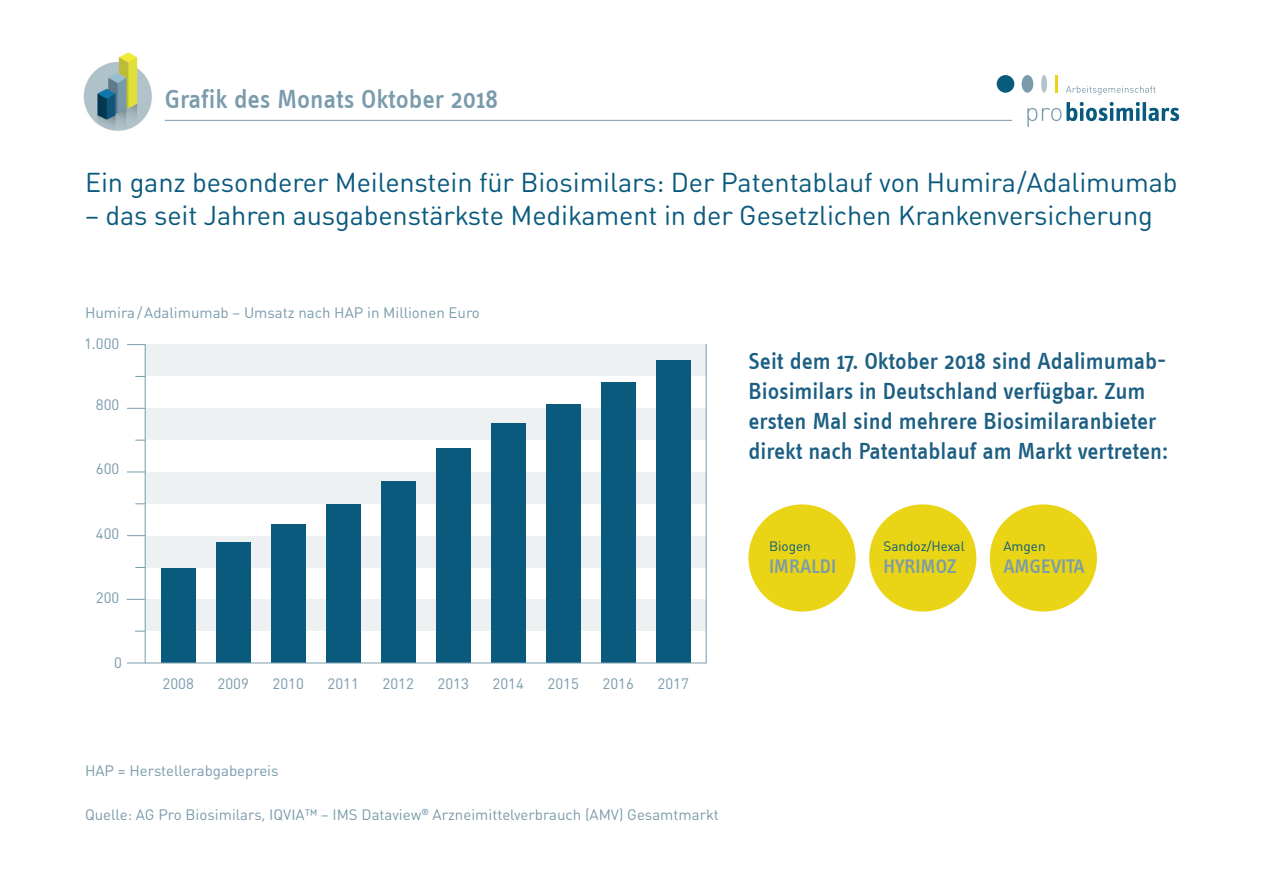
<style>
.page{position:relative;width:1263px;height:893px;background:#fff}
.page>*{position:absolute;margin:0;border:0;box-sizing:border-box;transform-origin:0 0}
.t1{font:27px "DIN Round OT";letter-spacing:-.005em;color:#0a5a7e}
.t2{font:500 27px "Info Text";color:#7a9bac}
.t3{font:500 24px/30px "Info Text";color:#1c5f83}
.t4{font:500 20.25px "Info Text";letter-spacing:-.005em;color:#7a9bac}
.t5{font:15px "DIN Round OT";color:#7a9bac}
.t6{font:13.5px "DIN Round OT";color:#0a5a7e}
</style>
<div class="page">
<img style="left:83px;top:52px;width:93px;height:79px">
<svg style="left:1027px;top:102px;width:152px;height:25px"></svg>
<div style="left:997px;top:75px;width:17px;height:18px;background:#0a5a7e;border-radius:50%"></div>
<div style="left:1041px;top:75px;width:6px;height:18px;background:#b1c3cb;border-radius:50%"></div>
<svg style="left:1055px;top:75px;width:2px;height:18px"></svg>
<div style="left:1021px;top:75px;width:12px;height:18px;background:#7a9bac;border-radius:50%"></div>
<svg style="left:1066px;top:86px;width:89px;height:9px"></svg>
<hr style="left:165px;top:120px;width:847px;height:1px;background:#7a9bac">
<div style="left:146px;top:344px;width:560px;height:32px;background:#edf1f2"></div>
<div style="left:146px;top:408px;width:560px;height:32px;background:#edf1f2"></div>
<div style="left:146px;top:472px;width:560px;height:32px;background:#edf1f2"></div>
<div style="left:146px;top:536px;width:560px;height:32px;background:#edf1f2"></div>
<div style="left:146px;top:599px;width:560px;height:32px;background:#edf1f2"></div>
<div style="left:161px;top:568px;width:34px;height:95px;background:#0a5a7e"></div>
<div style="left:381px;top:482px;width:34px;height:181px;background:#0a5a7e"></div>
<div style="left:216px;top:543px;width:34px;height:120px;background:#0a5a7e"></div>
<div style="left:436px;top:448px;width:34px;height:215px;background:#0a5a7e"></div>
<div style="left:271px;top:525px;width:34px;height:138px;background:#0a5a7e"></div>
<div style="left:491px;top:423px;width:34px;height:240px;background:#0a5a7e"></div>
<div style="left:326px;top:504px;width:34px;height:159px;background:#0a5a7e"></div>
<div style="left:546px;top:405px;width:34px;height:258px;background:#0a5a7e"></div>
<div style="left:601px;top:383px;width:34px;height:280px;background:#0a5a7e"></div>
<div style="left:656px;top:361px;width:34px;height:302px;background:#0a5a7e"></div>
<svg style="left:127px;top:344px;width:18px;height:1px"></svg>
<svg style="left:127px;top:472px;width:18px;height:1px"></svg>
<svg style="left:127px;top:408px;width:18px;height:1px"></svg>
<svg style="left:127px;top:535px;width:18px;height:1px"></svg>
<svg style="left:127px;top:599px;width:18px;height:1px"></svg>
<hr style="left:145px;top:344px;width:1px;height:319px;background:#7a9bac">
<hr style="left:706px;top:344px;width:1px;height:320px;background:#7a9bac">
<div style="left:748px;top:504px;width:107px;height:108px;background:#e9d415;border-radius:50%"></div>
<div style="left:990px;top:504px;width:107px;height:108px;background:#e9d415;border-radius:50%"></div>
<div style="left:869px;top:504px;width:107px;height:108px;background:#e9d415;border-radius:50%"></div>
<hr style="left:127px;top:663px;width:579px;height:1px;background:#7a9bac">
<h1 class="t2" style="left:165px;top:84px;width:335px">Grafik des Monats Oktober 2018</h1>
<h1 class="t1" style="left:85px;top:165px;width:1094px">Ein ganz besonderer Meilenstein für Biosimilars: Der Patentablauf von Humira/Adalimumab</h1>
<h1 class="t1" style="left:85px;top:198px;width:1069px">– das seit Jahren ausgabenstärkste Medikament in der Gesetzlichen Krankenversicherung</h1>
<p class="t5" style="left:85px;top:304px;width:396px">Humira/Adalimumab – Umsatz nach HAP in Millionen Euro</p>
<p class="t5" style="left:84px;top:334px;width:37px">1.000</p>
<p class="t5" style="left:96px;top:395px;width:25px">800</p>
<p class="t5" style="left:96px;top:459px;width:25px">600</p>
<p class="t5" style="left:96px;top:524px;width:25px">400</p>
<p class="t5" style="left:96px;top:588px;width:25px">200</p>
<p class="t5" style="left:114px;top:654px;width:9px">0</p>
<p class="t5" style="left:163px;top:675px;width:33px">2008</p>
<p class="t5" style="left:218px;top:675px;width:33px">2009</p>
<p class="t5" style="left:273px;top:675px;width:33px">2010</p>
<p class="t5" style="left:328px;top:675px;width:33px">2011</p>
<p class="t5" style="left:383px;top:675px;width:33px">2012</p>
<p class="t5" style="left:438px;top:675px;width:33px">2013</p>
<p class="t5" style="left:493px;top:675px;width:33px">2014</p>
<p class="t5" style="left:548px;top:675px;width:33px">2015</p>
<p class="t5" style="left:603px;top:675px;width:33px">2016</p>
<p class="t5" style="left:657px;top:675px;width:33px">2017</p>
<p class="t5" style="left:85px;top:761px;width:195px">HAP = Herstellerabgabepreis</p>
<p class="t5" style="left:85px;top:805px;width:635px">Quelle: AG Pro Biosimilars, IQVIA™ – IMS Dataview<sup>®</sup> Arzneimittelverbrauch (AMV) Gesamtmarkt</p>
<h2 class="t3" style="left:748px;top:346px;width:421px">Seit dem 17. Oktober 2018 sind Adalimumab-Biosimilars in Deutschland verfügbar. Zum ersten Mal sind mehrere Biosimilaranbieter direkt nach Patentablauf am Markt vertreten:</h2>
<p class="t6" style="left:769px;top:537px;width:43px">Biogen</p>
<h3 class="t4" style="left:769px;top:555px;width:69px">IMRALDI</h3>
<p class="t6" style="left:883px;top:537px;width:83px">Sandoz/Hexal</p>
<h3 class="t4" style="left:883px;top:555px;width:75px">HYRIMOZ</h3>
<p class="t6" style="left:1003px;top:537px;width:44px">Amgen</p>
<h3 class="t4" style="left:1003px;top:555px;width:83px">AMGEVITA</h3>
</div>
